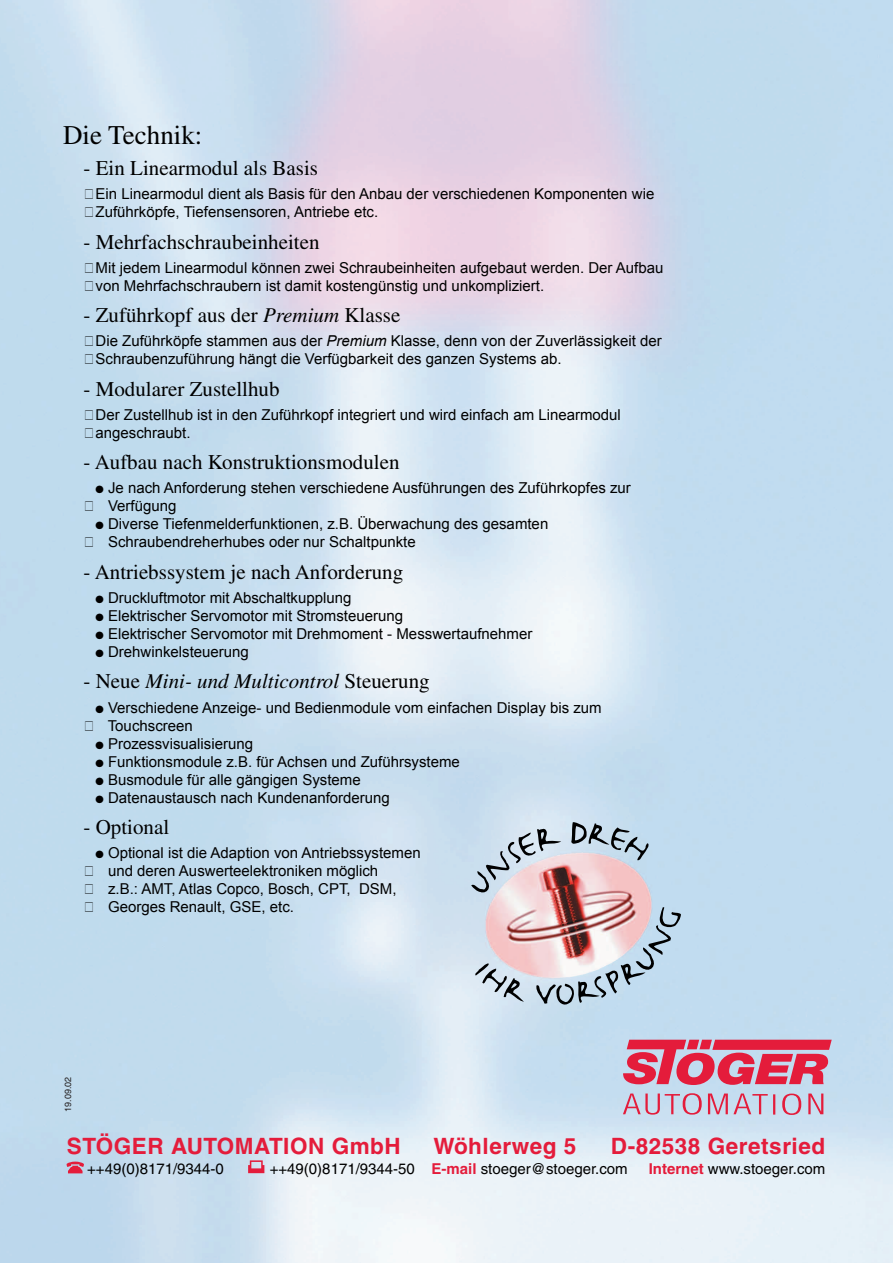
<style>
.page{position:relative;width:893px;height:1263px;background:#fff}
.page>*{position:absolute;margin:0;border:0;box-sizing:border-box;transform-origin:0 0}
.t1{font:27px "Times";color:#000}
.t2{font:700 22.5px "Helvetica";letter-spacing:.025em;color:#e41c3b}
.t3{font:21px "Times";color:#000}
.t4{font:italic 21px "Times";color:#000}
.t5{font:15px/18px "Arial";color:#000}
.t6{font:15px "Helvetica";color:#000}
.t7{font:9px "Helvetica";color:#231f20}
.s1{font-style:italic}
.s2{font-style:normal}
.s3{font-weight:700;color:#e41c3b}
</style>
<div class="page">
<img style="left:0;top:0;width:893px;height:1263px">
<svg style="left:67px;top:1161px;width:17px;height:12px"></svg>
<svg style="left:248px;top:1160px;width:16px;height:13px"></svg>
<svg style="left:623px;top:1040px;width:209px;height:45px"></svg>
<svg style="left:623px;top:1093px;width:79px;height:21px"></svg>
<svg style="left:708px;top:1093px;width:67px;height:21px"></svg>
<svg style="left:808px;top:1093px;width:15px;height:21px"></svg>
<svg style="left:782px;top:1093px;width:19px;height:22px"></svg>
<svg style="left:571px;top:822px;width:80px;height:39px"></svg>
<svg style="left:474px;top:963px;width:50px;height:39px"></svg>
<svg style="left:535px;top:907px;width:146px;height:98px"></svg>
<svg style="left:471px;top:827px;width:90px;height:66px"></svg>
<h1 class="t1" style="left:63px;top:120px;width:141px">Die Technik:</h1>
<h3 class="t3" style="left:84px;top:157px;width:236px">- Ein Linearmodul als Basis</h3>
<p class="t5" style="left:96px;top:185px;width:560px">Ein Linearmodul dient als Basis für den Anbau der verschiedenen Komponenten wie<br>Zuführköpfe, Tiefensensoren, Antriebe etc.</p>
<h3 class="t3" style="left:84px;top:230px;width:237px">- Mehrfachschraubeinheiten</h3>
<p class="t5" style="left:96px;top:259px;width:569px">Mit jedem Linearmodul können zwei Schraubeinheiten aufgebaut werden. Der Aufbau von Mehrfachschraubern ist damit kostengünstig und unkompliziert.</p>
<h3 class="t3" style="left:84px;top:304px;width:318px">- Zuführkopf aus der <span class="s1">Premium</span> Klasse</h3>
<p class="t5" style="left:96px;top:332px;width:568px">Die Zuführköpfe stammen aus der <span class="s1">Premium</span> Klasse, denn von der Zuverlässigkeit der<br>Schraubenzuführung hängt die Verfügbarkeit des ganzen Systems ab.</p>
<h3 class="t3" style="left:84px;top:377px;width:197px">- Modularer Zustellhub</h3>
<p class="t5" style="left:96px;top:406px;width:527px">Der Zustellhub ist in den Zuführkopf integriert und wird einfach am Linearmodul angeschraubt.</p>
<h3 class="t3" style="left:84px;top:451px;width:317px">- Aufbau nach Konstruktionsmodulen</h3>
<p class="t5" style="left:108px;top:479px;width:524px;text-indent:-13px">● Je nach Anforderung stehen verschiedene Ausführungen des Zuführkopfes zur<br>Verfügung</p>
<p class="t5" style="left:108px;top:515px;width:442px;text-indent:-13px">● Diverse Tiefenmelderfunktionen, z.B. Überwachung des gesamten<br>Schraubendreherhubes oder nur Schaltpunkte</p>
<h3 class="t3" style="left:84px;top:560px;width:321px">- Antriebssystem je nach Anforderung</h3>
<p class="t5" style="left:96px;top:589px;width:257px">● Druckluftmotor mit Abschaltkupplung</p>
<p class="t5" style="left:96px;top:607px;width:309px">● Elektrischer Servomotor mit Stromsteuerung</p>
<p class="t5" style="left:96px;top:625px;width:438px">● Elektrischer Servomotor mit Drehmoment - Messwertaufnehmer</p>
<p class="t5" style="left:96px;top:643px;width:155px">● Drehwinkelsteuerung</p>
<h3 class="t4" style="left:84px;top:670px;width:348px"><span class="s2">- Neue</span> Mini- und Multicontrol <span class="s2">Steuerung</span></h3>
<p class="t5" style="left:108px;top:698px;width:495px;text-indent:-12px">● Verschiedene Anzeige- und Bedienmodule vom einfachen Display bis zum<br>Touchscreen</p>
<p class="t5" style="left:96px;top:734px;width:159px">● Prozessvisualisierung</p>
<p class="t5" style="left:96px;top:752px;width:366px">● Funktionsmodule z.B. für Achsen und Zuführsysteme</p>
<p class="t5" style="left:96px;top:770px;width:267px">● Busmodule für alle gängigen Systeme</p>
<p class="t5" style="left:96px;top:788px;width:296px">● Datenaustausch nach Kundenanforderung</p>
<h3 class="t3" style="left:84px;top:815px;width:87px">- Optional</h3>
<p class="t5" style="left:108px;top:844px;width:314px;text-indent:-13px">● Optional ist die Adaption von Antriebssystemen und deren Auswerteelektroniken möglich<br>z.B.: AMT, Atlas Copco, Bosch, CPT, DSM, Georges Renault, GSE, etc.</p>
<p class="t7" style="left:63px;top:1112px;width:37px;rotate:-90deg">19.09.02</p>
<h2 class="t2" style="left:67px;top:1132px;width:335px">STÖGER AUTOMATION GmbH</h2>
<h2 class="t2" style="left:434px;top:1132px;width:144px">Wöhlerweg 5</h2>
<h2 class="t2" style="left:611px;top:1132px;width:216px">D-82538 Geretsried</h2>
<p class="t6" style="left:87px;top:1160px;width:138px">++49(0)8171/9344-0</p>
<p class="t6" style="left:270px;top:1160px;width:359px">++49(0)8171/9344-50 <span class="s3">E-mail</span> stoeger@stoeger.com</p>
<p class="t6" style="left:649px;top:1160px;width:178px"><span class="s3">Internet</span> www.stoeger.com</p>
</div>
